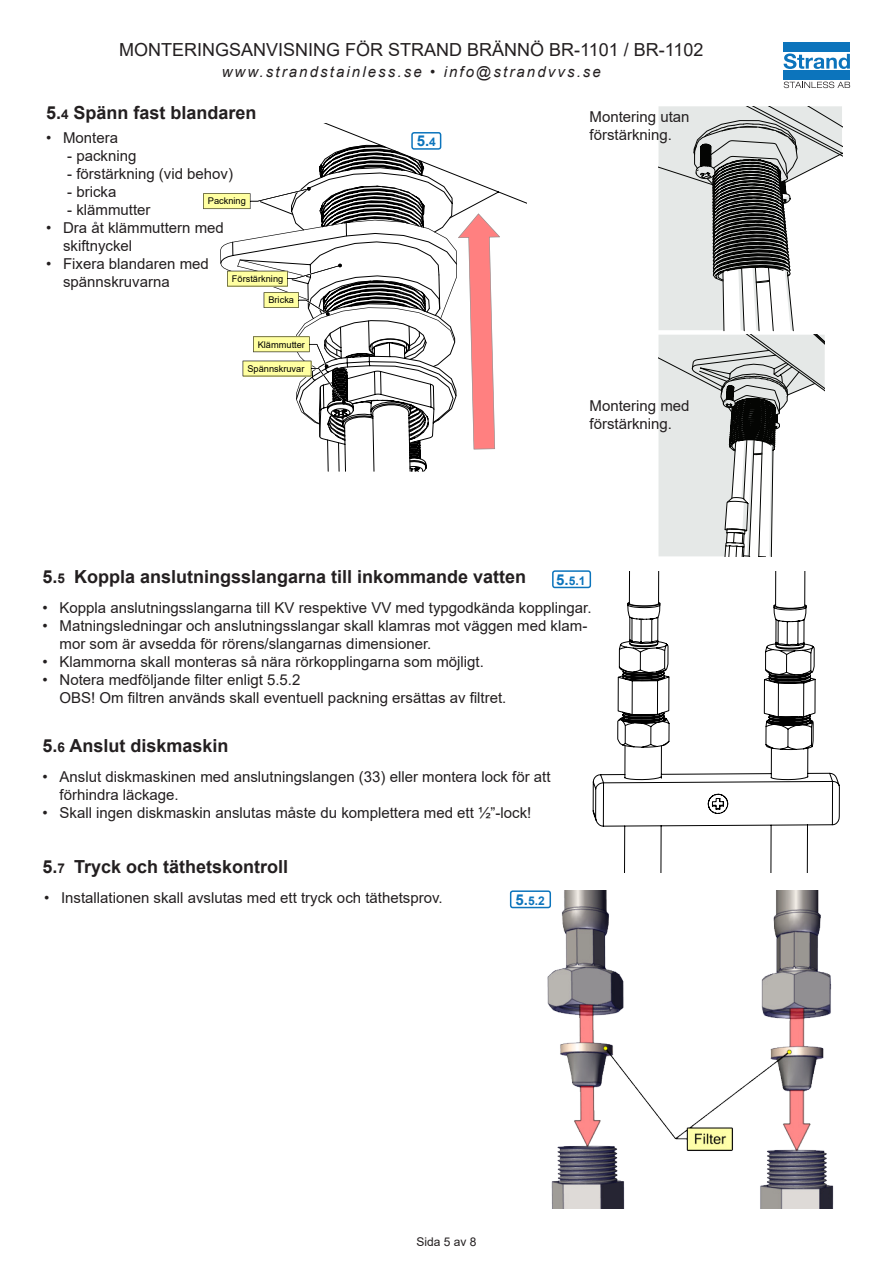
<style>
.page{position:relative;width:893px;height:1263px;background:#fff}
.page>*{position:absolute;margin:0;border:0;box-sizing:border-box;transform-origin:0 0}
.t1{font:700 18px "Arial";color:#231f20}
.t2{font:18px "Arial";color:#231f20}
.Punktformat{font:15px/18px "Arial";color:#231f20}
.t3{font:italic 15px "Arial";letter-spacing:.14em;color:#231f20}
.t4{font:700 15px "Arial";color:#0c74bc}
.t5{font:700 12px "Arial";color:#0c74bc}
.t6{font:12px "Arial";color:#231f20}
.t7{font:9.3px "Arial";color:#000}
.s1{font-size:13.5px}
.s2{font-size:12px}
.s3{font-size:15px}
</style>
<div class="page">
<div style="left:784px;top:43px;width:66px;height:9px;background:#0c74bc"></div>
<div style="left:784px;top:70px;width:66px;height:10px;background:#0c74bc"></div>
<svg style="left:784px;top:53px;width:66px;height:16px"></svg>
<svg style="left:784px;top:82px;width:66px;height:6px"></svg>
<svg style="left:203px;top:145px;width:297px;height:327px"></svg>
<div style="left:552px;top:570px;width:39px;height:18px;border:2px solid #0c74bc;border-radius:2px"></div>
<svg style="left:592px;top:571px;width:248px;height:301px"></svg>
<svg style="left:617px;top:601px;width:198px;height:147px"></svg>
<div style="left:510px;top:890px;width:41px;height:18px;border:2px solid #0c74bc;border-radius:2px"></div>
<img style="left:530px;top:890px;width:304px;height:319px">
<svg style="left:658px;top:106px;width:184px;height:450px"></svg>
<div style="left:411px;top:132px;width:30px;height:18px;border:2px solid #0c74bc;border-radius:2px"></div>
<p class="t2" style="left:119px;top:37px;width:586px">MONTERINGSANVISNING FÖR STRAND BRÄNNÖ BR-1101 / BR-1102</p>
<p class="t3" style="left:222px;top:62px;width:381px">www.strandstainless.se • info@strandvvs.se</p>
<p class="t1" style="left:46px;top:100px;width:212px">5.<span class="s1">4</span> Spänn fast blandaren</p>
<p class="Punktformat" style="left:46px;top:129px;width:74px">• Montera</p>
<p class="Punktformat" style="left:67px;top:147px;width:71px">- packning</p>
<p class="Punktformat" style="left:67px;top:165px;width:167px">- förstärkning (vid behov)</p>
<p class="Punktformat" style="left:67px;top:183px;width:51px">- bricka</p>
<p class="Punktformat" style="left:67px;top:201px;width:85px">- klämmutter</p>
<p class="Punktformat" style="left:63px;top:219px;width:162px;text-indent:-17px">• Dra åt klämmuttern med skiftnyckel</p>
<p class="Punktformat" style="left:63px;top:255px;width:147px;text-indent:-17px">• Fixera blandaren med spännskruvarna</p>
<p class="t7" style="left:208px;top:195px;width:40px">Packning</p>
<p class="t7" style="left:232px;top:272px;width:53px">Förstärkning</p>
<p class="t7" style="left:268px;top:294px;width:27px">Bricka</p>
<p class="t7" style="left:258px;top:338px;width:49px">Klämmutter</p>
<p class="t7" style="left:247px;top:362px;width:59px">Spännskruvar</p>
<p class="t4" style="left:417px;top:130px;width:21px">5.<span class="s2">4</span></p>
<p class="Punktformat" style="left:590px;top:107px;width:102px">Montering utan</p>
<p class="Punktformat" style="left:590px;top:125px;width:84px">förstärkning.</p>
<p class="Punktformat" style="left:590px;top:397px;width:102px">Montering med</p>
<p class="Punktformat" style="left:590px;top:415px;width:84px">förstärkning.</p>
<p class="t1" style="left:43px;top:564px;width:485px">5.<span class="s1">5</span> Koppla anslutningsslangarna till inkommande vatten</p>
<p class="t5" style="left:556px;top:572px;width:31px"><span class="s3">5.</span>5.1</p>
<p class="Punktformat" style="left:43px;top:598px;width:551px">• Koppla anslutningsslangarna till KV respektive VV med typgodkända kopplingar.</p>
<p class="Punktformat" style="left:60px;top:616px;width:529px;text-indent:-17px">• Matningsledningar och anslutningsslangar skall klamras mot väggen med klam&shy;mor som är avsedda för rörens/slangarnas dimensioner.</p>
<p class="Punktformat" style="left:43px;top:652px;width:443px">• Klammorna skall monteras så nära rörkopplingarna som möjligt.</p>
<p class="Punktformat" style="left:60px;top:670px;width:448px;text-indent:-17px">• Notera medföljande filter enligt 5.5.2<br>OBS! Om filtren används skall eventuell packning ersättas av filtret.</p>
<p class="t1" style="left:43px;top:733px;width:187px">5.<span class="s1">6</span> Anslut diskmaskin</p>
<p class="Punktformat" style="left:60px;top:767px;width:493px;text-indent:-17px">• Anslut diskmaskinen med anslutningslangen (33) eller montera lock för att förhindra läckage.</p>
<p class="Punktformat" style="left:43px;top:803px;width:490px">• Skall ingen diskmaskin anslutas måste du komplettera med ett ½”-lock!</p>
<p class="t1" style="left:43px;top:854px;width:247px">5.<span class="s1">7</span> Tryck och täthetskontroll</p>
<p class="Punktformat" style="left:44px;top:888px;width:400px">• Installationen skall avslutas med ett tryck och täthetsprov.</p>
<p class="t5" style="left:516px;top:892px;width:31px"><span class="s3">5.</span>5.2</p>
<p class="t6" style="left:416px;top:1233px;width:62px">Sida 5 av 8</p>
</div>
